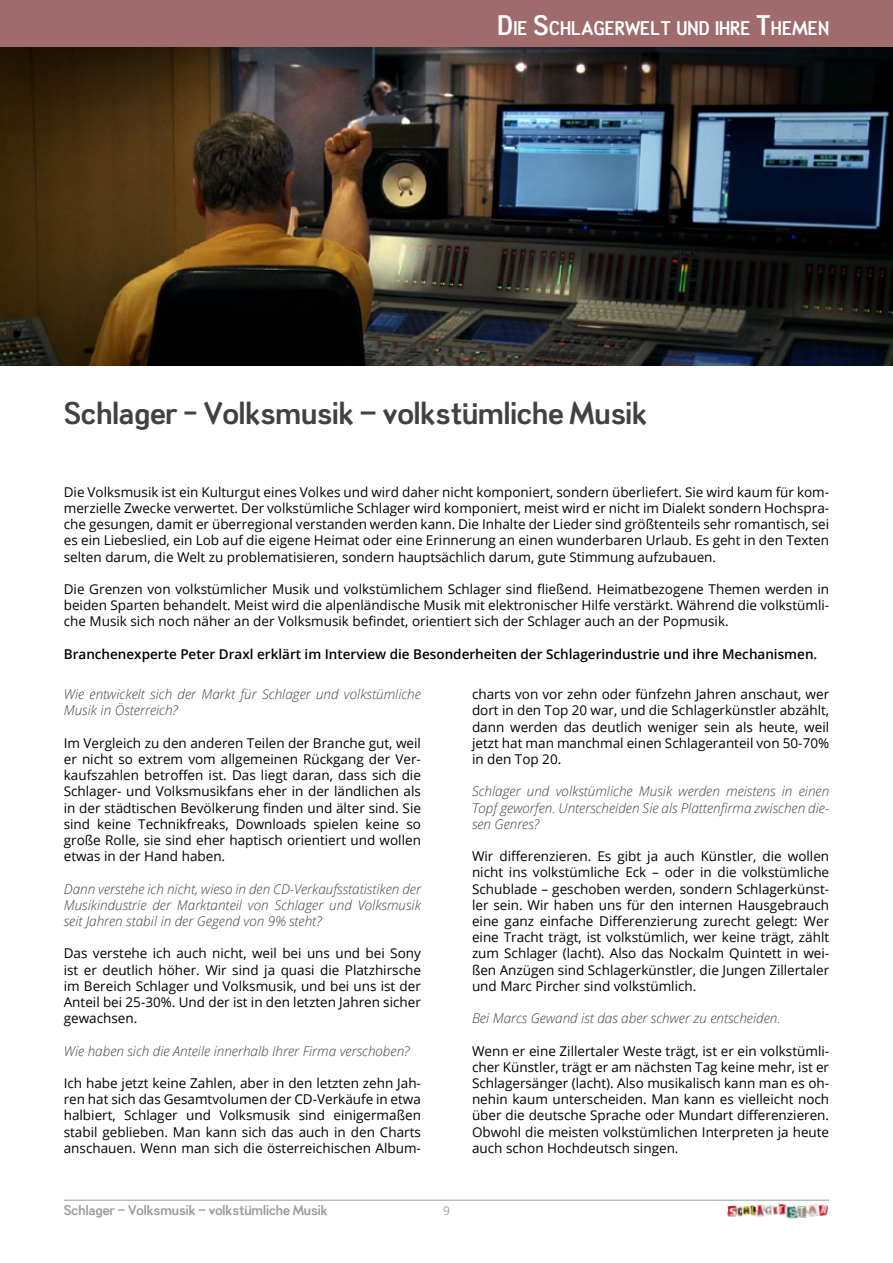
<style>
.page{position:relative;width:893px;height:1263px;background:#fff}
.page>*{position:absolute;margin:0;border:0;box-sizing:border-box;transform-origin:0 0}
.t1{font:30px "Tin Doghouse";color:#414043}
.t2{font:18.9px "Tin Doghouse";color:#fff}
.t3{font:13.5px/16.2px "Open Sans";color:#000;text-align:justify}
.t4{font:italic 300 13.5px/16.2px "Open Sans";color:#414043;text-align:justify}
.t5{font:600 13.5px "Open Sans";color:#000}
.t6{font:13.5px "Tin Doghouse";color:#9c9e9f}
.t7{font:12px "Open Sans";color:#9c9e9f}
.s1{font-size:27px}
</style>
<div class="page">
<hr style="left:64px;top:1200px;width:765px;height:1px;background:#9c9e9f">
<img style="left:727px;top:1200px;width:102px;height:19px">
<img style="left:0;top:47px;width:893px;height:319px">
<div style="left:0;top:0;width:893px;height:47px;background:#9f6b6d"></div>
<h2 class="t2" style="left:498px;top:16px;width:333px"><span class="s1">D</span>IE <span class="s1">S</span>CHLAGERWELT UND IHRE <span class="s1">T</span>HEMEN</h2>
<h1 class="t1" style="left:64px;top:394px;width:585px">Schlager - Volksmusik – volkstümliche Musik</h1>
<p class="t3" style="left:64px;top:483px;width:767px">Die Volksmusik ist ein Kulturgut eines Volkes und wird daher nicht komponiert, sondern überliefert. Sie wird kaum für kom&shy;merzielle Zwecke verwertet. Der volkstümliche Schlager wird komponiert, meist wird er nicht im Dialekt sondern Hochspra&shy;che gesungen, damit er überregional verstanden werden kann. Die Inhalte der Lieder sind größtenteils sehr romantisch, sei es ein Liebeslied, ein Lob auf die eigene Heimat oder eine Erinnerung an einen wunderbaren Urlaub. Es geht in den Texten selten darum, die Welt zu problematisieren, sondern hauptsächlich darum, gute Stimmung aufzubauen.</p>
<p class="t3" style="left:64px;top:581px;width:767px">Die Grenzen von volkstümlicher Musik und volkstümlichem Schlager sind fließend. Heimatbezogene Themen werden in beiden Sparten behandelt. Meist wird die alpenländische Musik mit elektronischer Hilfe verstärkt. Während die volkstümli&shy;che Musik sich noch näher an der Volksmusik befindet, orientiert sich der Schlager auch an der Popmusik.</p>
<p class="t5" style="left:64px;top:645px;width:755px">Branchenexperte Peter Draxl erklärt im Interview die Besonderheiten der Schlagerindustrie und ihre Mechanismen.</p>
<p class="t4" style="left:64px;top:686px;width:359px">Wie entwickelt sich der Markt für Schlager und volkstümliche<br>Musik in Österreich?</p>
<p class="t3" style="left:64px;top:734px;width:359px">Im Vergleich zu den anderen Teilen der Branche gut, weil er nicht so extrem vom allgemeinen Rückgang der Ver&shy;kaufszahlen betroffen ist. Das liegt daran, dass sich die Schlager- und Volksmusikfans eher in der ländlichen als in der städtischen Bevölkerung finden und älter sind. Sie sind keine Technikfreaks, Downloads spielen keine so große Rolle, sie sind eher haptisch orientiert und wollen etwas in der Hand haben.</p>
<p class="t4" style="left:64px;top:880px;width:359px">Dann verstehe ich nicht, wieso in den CD-Verkaufsstatistiken der Musikindustrie der Marktanteil von Schlager und Volksmusik seit Jahren stabil in der Gegend von 9% steht?</p>
<p class="t3" style="left:64px;top:945px;width:359px">Das verstehe ich auch nicht, weil bei uns und bei Sony ist er deutlich höher. Wir sind ja quasi die Platzhirsche im Bereich Schlager und Volksmusik, und bei uns ist der Anteil bei 25-30%. Und der ist in den letzten Jahren sicher gewachsen.</p>
<p class="t4" style="left:64px;top:1042px;width:347px">Wie haben sich die Anteile innerhalb Ihrer Firma verschoben?</p>
<p class="t3" style="left:64px;top:1075px;width:359px">Ich habe jetzt keine Zahlen, aber in den letzten zehn Jah&shy;ren hat sich das Gesamtvolumen der CD-Verkäufe in etwa halbiert, Schlager und Volksmusik sind einigermaßen stabil geblieben. Man kann sich das auch in den Charts anschauen. Wenn man sich die österreichischen Album-</p>
<p class="t6" style="left:64px;top:1201px;width:265px">Schlager – Volksmusik – volkstümliche Musik</p>
<p class="t7" style="left:443px;top:1202px;width:8px">9</p>
<p class="t3" style="left:472px;top:686px;width:359px">charts von vor zehn oder fünfzehn Jahren anschaut, wer dort in den Top 20 war, und die Schlagerkünstler abzählt, dann werden das deutlich weniger sein als heute, weil jetzt hat man manchmal einen Schlageranteil von 50-70% in den Top 20.</p>
<p class="t4" style="left:472px;top:783px;width:359px">Schlager und volkstümliche Musik werden meistens in einen Topf geworfen. Unterscheiden Sie als Plattenfirma zwischen die&shy;sen Genres?</p>
<p class="t3" style="left:472px;top:848px;width:359px">Wir differenzieren. Es gibt ja auch Künstler, die wollen nicht ins volkstümliche Eck – oder in die volkstümliche Schublade – geschoben werden, sondern Schlagerkünst&shy;ler sein. Wir haben uns für den internen Hausgebrauch eine ganz einfache Differenzierung zurecht gelegt: Wer eine Tracht trägt, ist volkstümlich, wer keine trägt, zählt zum Schlager (lacht). Also das Nockalm Quintett in wei&shy;ßen Anzügen sind Schlagerkünstler, die Jungen Zillertaler und Marc Pircher sind volkstümlich.</p>
<p class="t4" style="left:472px;top:1010px;width:310px">Bei Marcs Gewand ist das aber schwer zu entscheiden.</p>
<p class="t3" style="left:472px;top:1042px;width:359px">Wenn er eine Zillertaler Weste trägt, ist er ein volkstümli&shy;cher Künstler, trägt er am nächsten Tag keine mehr, ist er Schlagersänger (lacht). Also musikalisch kann man es oh&shy;nehin kaum unterscheiden. Man kann es vielleicht noch über die deutsche Sprache oder Mundart differenzieren.<br>Obwohl die meisten volkstümlichen Interpreten ja heute auch schon Hochdeutsch singen.</p>
</div>
